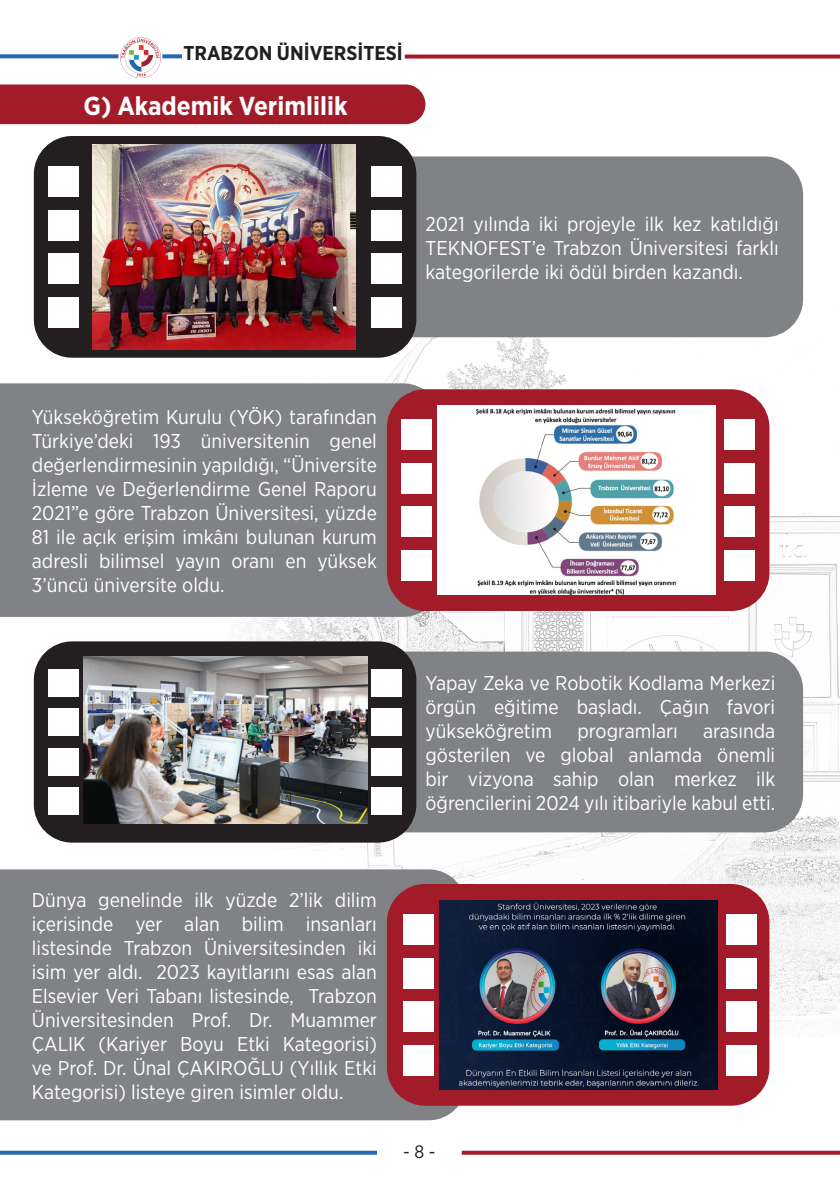
<style>
.page{position:relative;width:840px;height:1191px;background:#fff}
.page>*{position:absolute;margin:0;border:0;box-sizing:border-box;transform-origin:0 0}
.t1{font:700 26px "Gotham Narrow";color:#fff}
.t2{font:20px/24px "Gotham Narrow";color:#fff;text-align:justify}
.t3{font:700 20px "Gotham Narrow";color:#231f20}
.t4{font:18px "Gotham Narrow";color:#231f20}
</style>
<div class="page">
<img style="left:222px;top:208px;width:617px;height:829px">
<svg style="left:0;top:54px;width:182px;height:4px"></svg>
<svg style="left:404px;top:55px;width:435px;height:4px;background:#ac3440"></svg>
<svg style="left:118px;top:35px;width:44px;height:44px"></svg>
<img style="left:120px;top:37px;width:40px;height:40px">
<svg style="left:0;top:1150px;width:377px;height:4px;background:#4c82c0"></svg>
<svg style="left:461px;top:1150px;width:378px;height:4px;background:#b24450"></svg>
<div style="left:353px;top:156px;width:449px;height:181px;background:#808285;border-radius:38px"></div>
<div style="left:34px;top:136px;width:382px;height:222px;background:#231f20;border-radius:38px"></div>
<img style="left:92px;top:145px;width:264px;height:204px">
<div style="left:48px;top:166px;width:31px;height:30px;background:#fff"></div>
<div style="left:48px;top:210px;width:31px;height:30px;background:#fff"></div>
<div style="left:48px;top:254px;width:31px;height:30px;background:#fff"></div>
<div style="left:48px;top:297px;width:31px;height:30px;background:#fff"></div>
<div style="left:371px;top:166px;width:30px;height:30px;background:#fff"></div>
<div style="left:371px;top:210px;width:30px;height:30px;background:#fff"></div>
<div style="left:371px;top:254px;width:30px;height:30px;background:#fff"></div>
<div style="left:371px;top:297px;width:30px;height:30px;background:#fff"></div>
<div style="left:351px;top:651px;width:451px;height:181px;background:#808285;border-radius:38px"></div>
<div style="left:34px;top:641px;width:382px;height:201px;background:#231f20;border-radius:38px"></div>
<img style="left:84px;top:656px;width:283px;height:167px">
<div style="left:48px;top:669px;width:31px;height:27px;background:#fff"></div>
<div style="left:48px;top:708px;width:31px;height:28px;background:#fff"></div>
<div style="left:48px;top:748px;width:31px;height:27px;background:#fff"></div>
<div style="left:48px;top:787px;width:31px;height:28px;background:#fff"></div>
<div style="left:371px;top:669px;width:30px;height:27px;background:#fff"></div>
<div style="left:371px;top:708px;width:30px;height:28px;background:#fff"></div>
<div style="left:371px;top:748px;width:30px;height:27px;background:#fff"></div>
<div style="left:371px;top:787px;width:30px;height:28px;background:#fff"></div>
<div style="left:0;top:84px;width:425px;height:40px;background:#a21b29"></div>
<div style="left:0;top:869px;width:466px;height:251px;background:#808285"></div>
<div style="left:386px;top:884px;width:383px;height:221px;background:#a21b29;border-radius:38px"></div>
<div style="left:403px;top:914px;width:30px;height:30px;background:#fff"></div>
<div style="left:403px;top:958px;width:30px;height:30px;background:#fff"></div>
<div style="left:403px;top:1001px;width:30px;height:30px;background:#fff"></div>
<div style="left:403px;top:1045px;width:30px;height:30px;background:#fff"></div>
<div style="left:725px;top:914px;width:30px;height:30px;background:#fff"></div>
<div style="left:725px;top:958px;width:30px;height:30px;background:#fff"></div>
<div style="left:725px;top:1001px;width:30px;height:30px;background:#fff"></div>
<div style="left:725px;top:1045px;width:30px;height:30px;background:#fff"></div>
<div style="left:0;top:383px;width:441px;height:234px;background:#808285"></div>
<img style="left:439px;top:900px;width:277px;height:189px">
<div style="left:386px;top:389px;width:383px;height:222px;background:#a21b29;border-radius:38px"></div>
<img style="left:437px;top:405px;width:278px;height:190px">
<div style="left:401px;top:419px;width:30px;height:31px;background:#fff"></div>
<div style="left:401px;top:463px;width:30px;height:30px;background:#fff"></div>
<div style="left:401px;top:507px;width:30px;height:30px;background:#fff"></div>
<div style="left:401px;top:550px;width:30px;height:30px;background:#fff"></div>
<div style="left:724px;top:419px;width:30px;height:31px;background:#fff"></div>
<div style="left:724px;top:463px;width:30px;height:30px;background:#fff"></div>
<div style="left:724px;top:507px;width:30px;height:30px;background:#fff"></div>
<div style="left:724px;top:550px;width:30px;height:30px;background:#fff"></div>
<p class="t3" style="left:183px;top:41px;width:221px">TRABZON ÜNİVERSİTESİ</p>
<p class="t1" style="left:83px;top:89px;width:265px">G) Akademik Verimlilik</p>
<p class="t2" style="left:425px;top:211px;width:354px">2021 yılında iki projeyle ilk kez katıldığı TEKNOFEST’e Trabzon Üniversitesi farklı kategorilerde iki ödül birden kazandı.</p>
<p class="t2" style="left:32px;top:405px;width:346px">Yükseköğretim Kurulu (YÖK) tarafından Türkiye’deki 193 üniversitenin genel değerlendirmesinin yapıldığı, “Üniversite İzleme ve Değerlendirme Genel Raporu 2021”e göre Trabzon Üniversitesi, yüzde 81 ile açık erişim imkânı bulunan kurum adresli bilimsel yayın oranı en yüksek 3’üncü üniversite oldu.</p>
<p class="t2" style="left:425px;top:670px;width:351px">Yapay Zeka ve Robotik Kodlama Merkezi örgün eğitime başladı. Çağın favori yükseköğretim</p>
<p class="t2" style="left:425px;top:718px;width:351px;text-indent:277px">arasında gösterilen ve global anlamda önemli bir vizyona sahip olan merkez ilk öğrencilerini 2024 yılı itibariyle kabul etti.</p>
<p class="t2" style="left:577px;top:718px;width:102px">programları</p>
<p class="t2" style="left:32px;top:887px;width:346px">Dünya genelinde ilk yüzde 2’lik dilim içerisinde yer alan bilim insanları listesinde Trabzon Üniversitesinden iki isim yer aldı. 2023 kayıtlarını esas alan Elsevier Veri Tabanı listesinde, Trabzon Üniversitesinden Prof. Dr. Muammer ÇALIK (Kariyer Boyu Etki Kategorisi) ve Prof. Dr. Ünal ÇAKIROĞLU (Yıllık Etki Kategorisi) listeye giren isimler oldu.</p>
<p class="t4" style="left:403px;top:1140px;width:34px">- 8 -</p>
</div>
